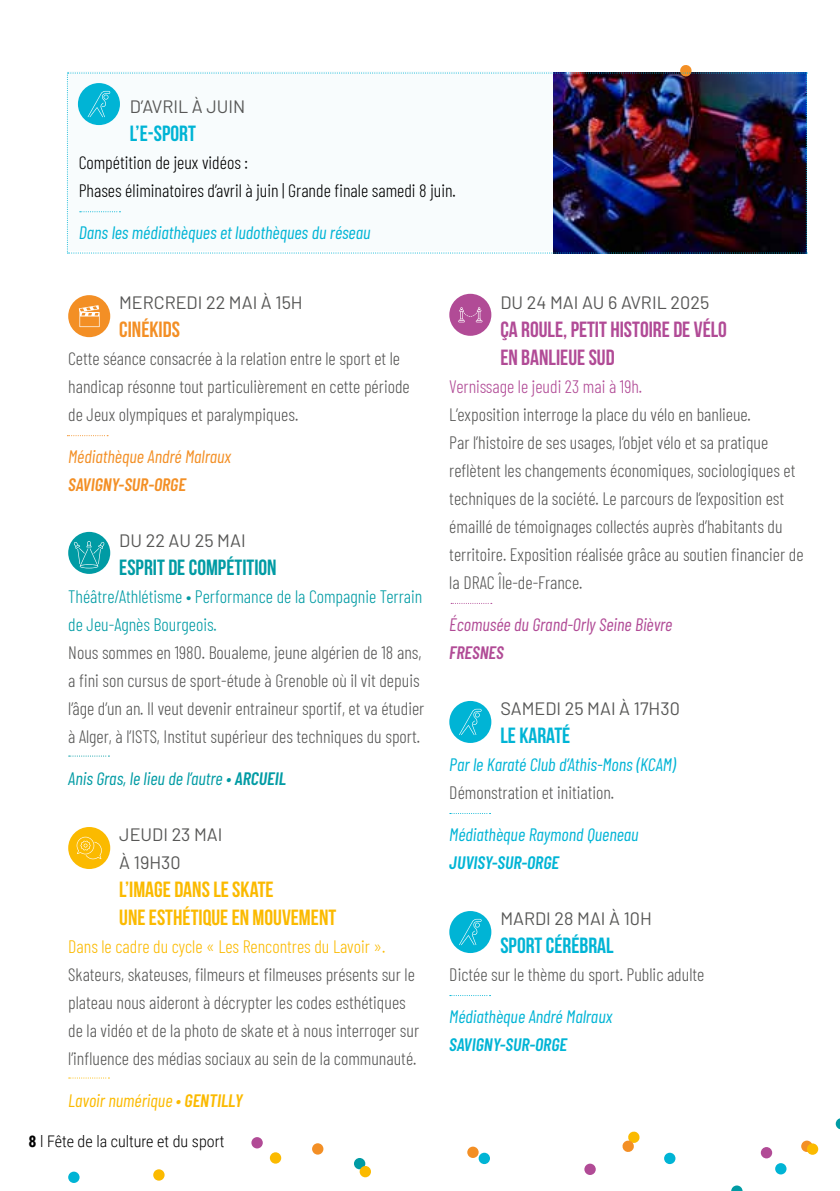
<style>
.page{position:relative;width:840px;height:1191px;background:#fff}
.page>*{position:absolute;margin:0;border:0;box-sizing:border-box;transform-origin:0 0}
.t1{font:700 22px/28px "Bebas Neue";color:#fbba00}
.t2{font:700 22px/28px "Bebas Neue";color:#b14b96}
.t3{font:700 22px "Bebas Neue";color:#00b4d5}
.t4{font:700 22px "Bebas Neue";color:#009ba4}
.t5{font:700 22px "Bebas Neue";color:#f38f25}
.t6{font:300 18px/28px "Barlow Condensed";color:#575756}
.t7{font:italic 18px "Barlow Condensed";color:#00b4d5}
.t8{font:18px/28px "Barlow";color:#575756}
.t9{font:300 18px/28px "Barlow Condensed";color:#000}
.t10{font:300 18px/28px "Barlow Condensed";color:#009ba4}
.t11{font:300 18px "Barlow Condensed";color:#fbba00}
.t12{font:italic 18px "Barlow Condensed";color:#009ba4}
.t13{font:italic 18px "Barlow Condensed";color:#b14b96}
.t14{font:italic 600 18px "Barlow Condensed";color:#00b4d5}
.t15{font:300 18px "Barlow Condensed";color:#b14b96}
.t16{font:italic 18px "Barlow Condensed";color:#fbba00}
.t17{font:italic 18px "Barlow Condensed";color:#f38f25}
.t18{font:italic 600 18px "Barlow Condensed";color:#f38f25}
.t19{font:italic 600 18px "Barlow Condensed";color:#b14b96}
.t20{font:300 16px "Roboto Condensed";color:#000}
.s1{font-weight:600}
.s2{font-weight:700}
</style>
<div class="page">
<svg style="left:835px;top:1118px;width:4px;height:11px"></svg>
<svg style="left:800px;top:1140px;width:12px;height:12px"></svg>
<div style="left:312px;top:1143px;width:11px;height:11px;background:#f38f25;border-radius:50%"></div>
<div style="left:806px;top:1143px;width:11px;height:11px;background:#fbba00;border-radius:50%"></div>
<div style="left:270px;top:1152px;width:11px;height:11px;background:#fbba00;border-radius:50%"></div>
<div style="left:760px;top:1147px;width:11px;height:11px;background:#b14b96;border-radius:50%"></div>
<div style="left:251px;top:1137px;width:11px;height:11px;background:#b14b96;border-radius:50%"></div>
<div style="left:774px;top:1163px;width:12px;height:11px;background:#00b4d5;border-radius:50%"></div>
<div style="left:478px;top:1152px;width:11px;height:12px;background:#00b4d5;border-radius:50%"></div>
<svg style="left:731px;top:1185px;width:11px;height:6px"></svg>
<svg style="left:663px;top:1152px;width:12px;height:12px"></svg>
<svg style="left:622px;top:1131px;width:18px;height:21px"></svg>
<div style="left:584px;top:1163px;width:11px;height:12px;background:#b14b96;border-radius:50%"></div>
<div style="left:467px;top:1146px;width:11px;height:12px;background:#f38f25;border-radius:50%"></div>
<div style="left:354px;top:1158px;width:11px;height:11px;background:#009ba4;border-radius:50%"></div>
<div style="left:359px;top:1166px;width:12px;height:11px;background:#fbba00;border-radius:50%"></div>
<div style="left:153px;top:1169px;width:11px;height:11px;background:#fbba00;border-radius:50%"></div>
<div style="left:68px;top:1171px;width:11px;height:12px;background:#00b4d5;border-radius:50%"></div>
<div style="left:68px;top:532px;width:42px;height:42px;background:#009ba4;border-radius:50%"></div>
<svg style="left:74px;top:541px;width:30px;height:27px"></svg>
<svg style="left:449px;top:813px;width:41px;height:1px"></svg>
<svg style="left:67px;top:435px;width:41px;height:1px"></svg>
<svg style="left:69px;top:755px;width:40px;height:1px"></svg>
<svg style="left:69px;top:1077px;width:40px;height:1px"></svg>
<svg style="left:451px;top:603px;width:40px;height:1px"></svg>
<svg style="left:449px;top:995px;width:41px;height:1px"></svg>
<div style="left:449px;top:701px;width:42px;height:42px;background:#00b4d5;border-radius:50%"></div>
<svg style="left:459px;top:709px;width:22px;height:26px"></svg>
<div style="left:449px;top:911px;width:42px;height:42px;background:#00b4d5;border-radius:50%"></div>
<svg style="left:459px;top:919px;width:22px;height:26px"></svg>
<div style="left:449px;top:294px;width:42px;height:42px;background:#b14b96;border-radius:50%"></div>
<svg style="left:458px;top:307px;width:24px;height:15px"></svg>
<div style="left:68px;top:295px;width:42px;height:42px;background:#f38f25;border-radius:50%"></div>
<svg style="left:79px;top:305px;width:21px;height:22px"></svg>
<div style="left:68px;top:827px;width:42px;height:42px;background:#fbba00;border-radius:50%"></div>
<svg style="left:77px;top:836px;width:25px;height:23px"></svg>
<img style="left:67px;top:65px;width:739px;height:188px">
<p class="t8" style="left:130px;top:92px;width:117px">D’AVRIL À JUIN</p>
<p class="t3" style="left:130px;top:121px;width:67px">L’E-SPORT</p>
<p class="t9" style="left:79px;top:147px;width:378px">Compétition de jeux vidéos :<br>Phases éliminatoires d’avril à juin | Grande finale samedi 8 juin.</p>
<p class="t7" style="left:79px;top:219px;width:293px">Dans les médiathèques et ludothèques du réseau</p>
<p class="t8" style="left:119px;top:288px;width:185px">MERCREDI 22 MAI À 15H</p>
<p class="t5" style="left:119px;top:317px;width:62px">CINÉKIDS</p>
<p class="t6" style="left:68px;top:343px;width:343px">Cette séance consacrée à la relation entre le sport et le handicap résonne tout particulièrement en cette période de Jeux olympiques et paralympiques.</p>
<p class="t17" style="left:68px;top:443px;width:164px">Médiathèque André Malraux</p>
<p class="t18" style="left:68px;top:471px;width:119px">SAVIGNY-SUR-ORGE</p>
<p class="t8" style="left:119px;top:526px;width:128px">DU 22 AU 25 MAI</p>
<p class="t4" style="left:119px;top:555px;width:159px">ESPRIT DE COMPÉTITION</p>
<p class="t10" style="left:68px;top:581px;width:355px">Théâtre/Athlétisme • Performance de la Compagnie Terrain de Jeu-Agnès Bourgeois.</p>
<p class="t6" style="left:68px;top:637px;width:357px">Nous sommes en 1980. Boualeme, jeune algérien de 18 ans, a fini son cursus de sport-étude à Grenoble où il vit depuis l’âge d’un an. Il veut devenir entraineur sportif, et va étudier à Alger, à l’ISTS, Institut supérieur des techniques du sport.</p>
<p class="t12" style="left:68px;top:765px;width:219px">Anis Gras, le lieu de l’autre • <span class="s1">ARCUEIL</span></p>
<p class="t8" style="left:119px;top:820px;width:105px">JEUDI 23 MAI<br>À 19H30</p>
<p class="t1" style="left:119px;top:875px;width:218px">L’IMAGE DANS LE SKATE<br>UNE ESTHÉTIQUE EN MOUVEMENT</p>
<p class="t11" style="left:68px;top:933px;width:318px">Dans le cadre du cycle « Les Rencontres du Lavoir ».</p>
<p class="t6" style="left:68px;top:959px;width:352px">Skateurs, skateuses, filmeurs et filmeuses présents sur le plateau nous aideront à décrypter les codes esthétiques de la vidéo et de la photo de skate et à nous interroger sur l’influence des médias sociaux au sein de la communauté.</p>
<p class="t16" style="left:68px;top:1087px;width:176px">Lavoir numérique • <span class="s1">GENTILLY</span></p>
<p class="t20" style="left:28px;top:1130px;width:197px"><span class="s2">8</span> l Fête de la culture et du sport</p>
<p class="t8" style="left:500px;top:288px;width:210px">DU 24 MAI AU 6 AVRIL 2025</p>
<p class="t2" style="left:500px;top:315px;width:228px">ÇA ROULE, PETIT HISTOIRE DE VÉLO<br>EN BANLIEUE SUD</p>
<p class="t15" style="left:449px;top:373px;width:194px">Vernissage le jeudi 23 mai à 19h.</p>
<p class="t6" style="left:449px;top:399px;width:355px">L’exposition interroge la place du vélo en banlieue.<br>Par l’histoire de ses usages, l’objet vélo et sa pratique reflètent les changements économiques, sociologiques et techniques de la société. Le parcours de l’exposition est émaillé de témoignages collectés auprès d’habitants du territoire. Exposition réalisée grâce au soutien financier de la DRAC Île-de-France.</p>
<p class="t13" style="left:449px;top:611px;width:224px">Écomusée du Grand-Orly Seine Bièvre</p>
<p class="t19" style="left:449px;top:639px;width:56px">FRESNES</p>
<p class="t8" style="left:500px;top:694px;width:181px">SAMEDI 25 MAI À 17H30</p>
<p class="t3" style="left:500px;top:723px;width:71px">LE KARATÉ</p>
<p class="t7" style="left:449px;top:751px;width:228px">Par le Karaté Club d’Athis-Mons (KCAM)</p>
<p class="t6" style="left:449px;top:777px;width:166px">Démonstration et initiation.</p>
<p class="t7" style="left:449px;top:821px;width:191px">Médiathèque Raymond Queneau</p>
<p class="t14" style="left:449px;top:849px;width:111px">JUVISY-SUR-ORGE</p>
<p class="t8" style="left:500px;top:904px;width:153px">MARDI 28 MAI À 10H</p>
<p class="t3" style="left:500px;top:933px;width:115px">SPORT CÉRÉBRAL</p>
<p class="t6" style="left:449px;top:959px;width:256px">Dictée sur le thème du sport. Public adulte</p>
<p class="t7" style="left:449px;top:1003px;width:164px">Médiathèque André Malraux</p>
<p class="t14" style="left:449px;top:1031px;width:119px">SAVIGNY-SUR-ORGE</p>
</div>
